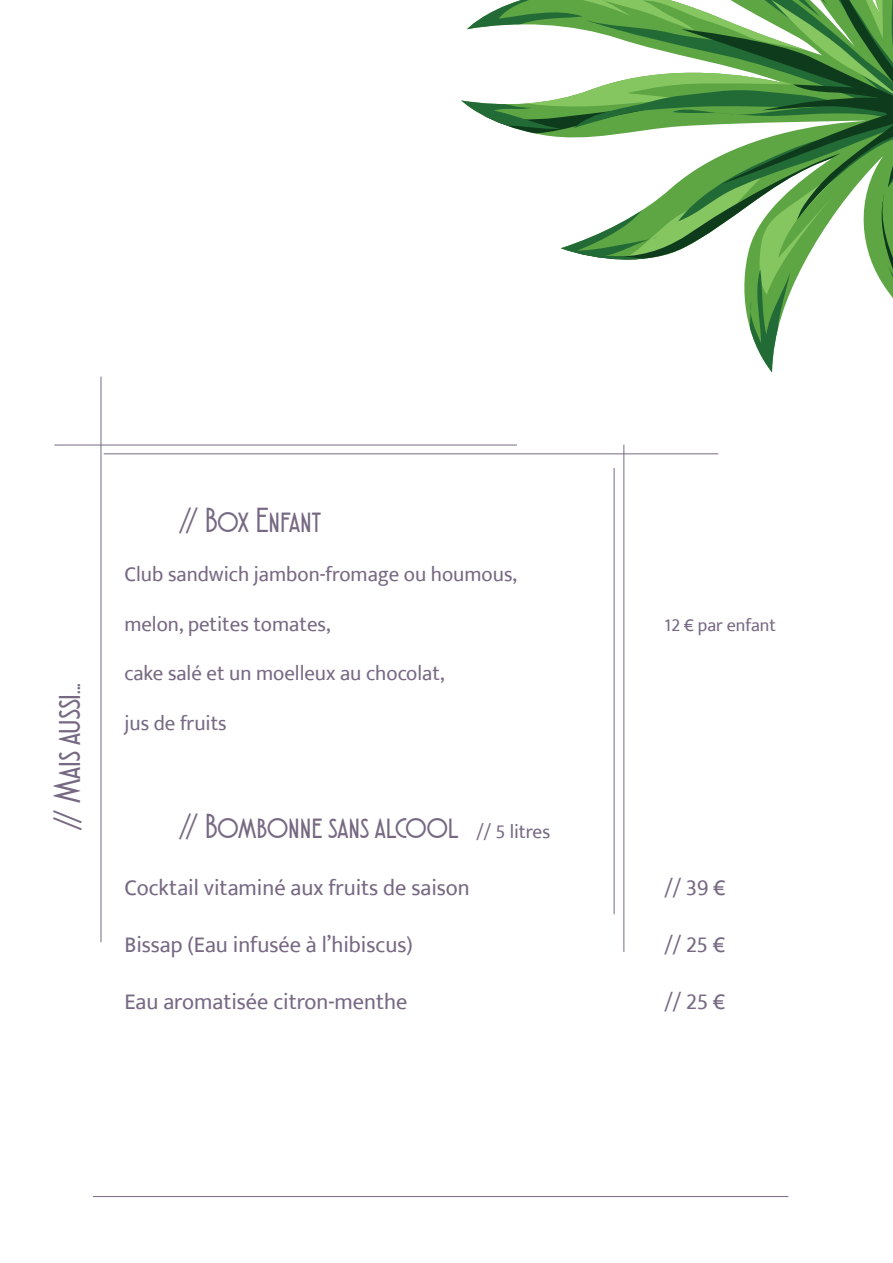
<style>
.page{position:relative;width:893px;height:1263px;background:#fff}
.page>*{position:absolute;margin:0;border:0;box-sizing:border-box;transform-origin:0 0}
.t1{font:37.5px "Atlantic Cruise";color:#776983}
.t2{font:34.5px "Atlantic Cruise";color:#776983}
.t3{font:22.5px "Ek Mukta";color:#776983}
.t4{font:21px "Ek Mukta";color:#776983}
.t5{font:18px "Ek Mukta";color:#776983}
.s1{font-family:"Ek Mukta";font-size:19.5px}
</style>
<div class="page">
<hr style="left:93px;top:1196px;width:695px;height:1px;background:#776983">
<svg style="left:461px;top:0;width:432px;height:372px"></svg>
<hr style="left:623px;top:445px;width:1px;height:507px;background:#776983">
<hr style="left:614px;top:468px;width:1px;height:446px;background:#776983">
<hr style="left:101px;top:377px;width:1px;height:565px;background:#776983">
<hr style="left:104px;top:453px;width:614px;height:1px;background:#776983">
<hr style="left:54px;top:445px;width:463px;height:1px;background:#776983">
<h1 class="t1" style="left:48px;top:831px;width:150px;rotate:-90deg">// Mais aussi...</h1>
<h2 class="t2" style="left:178px;top:502px;width:144px">// Box Enfant</h2>
<p class="t4" style="left:124px;top:561px;width:394px">Club sandwich jambon-fromage ou houmous,</p>
<p class="t4" style="left:124px;top:611px;width:208px">melon, petites tomates,</p>
<p class="t5" style="left:664px;top:614px;width:113px">12 € par enfant</p>
<p class="t4" style="left:124px;top:660px;width:322px">cake salé et un moelleux au chocolat,</p>
<p class="t4" style="left:124px;top:710px;width:104px">jus de fruits</p>
<h2 class="t2" style="left:178px;top:808px;width:373px">// Bombonne sans alcool <span class="s1">// 5 litres</span></h2>
<p class="t3" style="left:124px;top:874px;width:347px">Cocktail vitaminé aux fruits de saison</p>
<p class="t3" style="left:664px;top:874px;width:63px">// 39 €</p>
<p class="t3" style="left:124px;top:931px;width:290px">Bissap (Eau infusée à l’hibiscus)</p>
<p class="t3" style="left:664px;top:931px;width:62px">// 25 €</p>
<p class="t3" style="left:124px;top:988px;width:284px">Eau aromatisée citron-menthe</p>
<p class="t3" style="left:664px;top:988px;width:62px">// 25 €</p>
</div>
